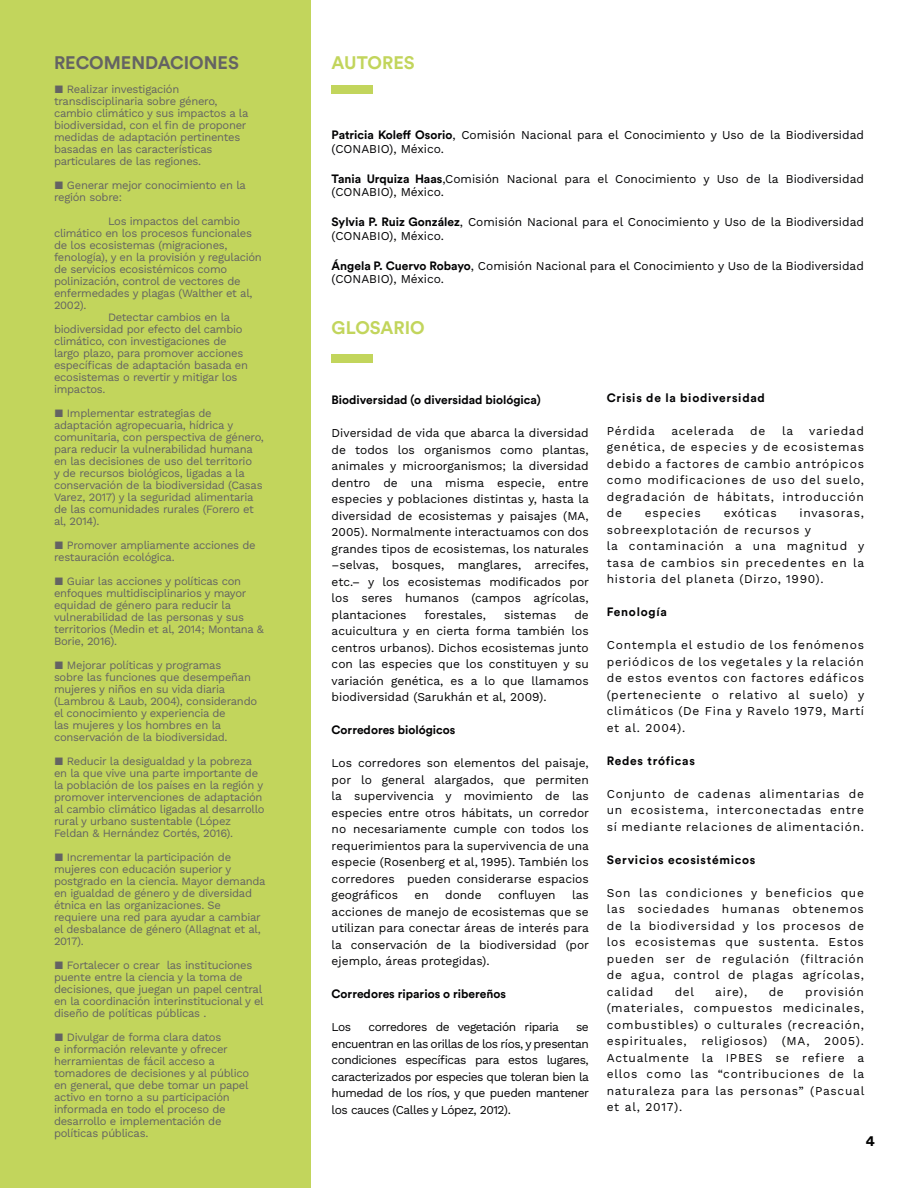
<style>
.page{position:relative;width:918px;height:1188px;background:#fff}
.page>*{position:absolute;margin:0;border:0;box-sizing:border-box;transform-origin:0 0}
.t1{font:700 18px "Circular Std";color:#646363}
.t2{font:700 18px "Circular Std";color:#c2d55c}
.t3{font:700 15px "Circular Std";color:#000}
.t4{font:12px/16.5px "Work Sans";color:#020203;text-align:justify}
.t5{font:12px/16.5px "Work Sans";letter-spacing:.06em;color:#020203}
.t6{font:700 12px "Circular Std";letter-spacing:.005em;color:#020203}
.t7{font:700 12px "Circular Std";letter-spacing:.06em;color:#020203}
.t8{font:12px "Work Sans";letter-spacing:-.04em;color:#020203}
.t9{font:11.25px/12px "Work Sans";letter-spacing:-.025em;color:#646363}
.s1{font-family:"Circular Std";font-weight:700}
</style>
<div class="page">
<div style="left:0;top:0;width:310px;height:1188px;background:#c2d55c"></div>
<div style="left:332px;top:85px;width:41px;height:9px;background:#c2d55c"></div>
<div style="left:332px;top:354px;width:41px;height:9px;background:#c2d55c"></div>
<h1 class="t1" style="left:54px;top:51px;width:186px">RECOMENDACIONES</h1>
<p class="t9" style="left:54px;top:82px;width:196px">■ Realizar investigación transdisciplinaria sobre género, cambio climático y sus impactos a la biodiversidad, con el fin de proponer medidas de adaptación pertinentes basadas en las características particulares de las regiones.</p>
<p class="t9" style="left:54px;top:178px;width:193px">■ Generar mejor conocimiento en la región sobre:</p>
<p class="t9" style="left:108px;top:214px;width:134px">Los impactos del cambio</p>
<p class="t9" style="left:54px;top:226px;width:200px">climático en los procesos funcionales</p>
<p class="t9" style="left:54px;top:238px;width:175px">de los ecosistemas (migraciones,</p>
<p class="t9" style="left:54px;top:250px;width:209px">fenología), y en la provisión y regulación</p>
<p class="t9" style="left:54px;top:262px;width:175px">de servicios ecosistémicos como</p>
<p class="t9" style="left:54px;top:274px;width:188px">polinización, control de vectores de</p>
<p class="t9" style="left:54px;top:286px;width:200px">enfermedades y plagas (Walther et al,</p>
<p class="t9" style="left:54px;top:298px;width:34px">2002).</p>
<p class="t9" style="left:108px;top:310px;width:124px">Detectar cambios en la</p>
<p class="t9" style="left:54px;top:322px;width:190px">biodiversidad por efecto del cambio</p>
<p class="t9" style="left:54px;top:334px;width:174px">climático, con investigaciones de</p>
<p class="t9" style="left:54px;top:346px;width:191px">largo plazo, para promover acciones</p>
<p class="t9" style="left:54px;top:358px;width:196px">específicas de adaptación basada en</p>
<p class="t9" style="left:54px;top:370px;width:185px">ecosistemas o revertir y mitigar los</p>
<p class="t9" style="left:54px;top:382px;width:53px">impactos.</p>
<p class="t9" style="left:54px;top:406px;width:211px">■ Implementar estrategias de adaptación agropecuaria, hídrica y comunitaria, con perspectiva de género, para reducir la vulnerabilidad humana en las decisiones de uso del territorio<br>y de recursos biológicos, ligadas a la conservación de la biodiversidad (Casas Varez, 2017) y la seguridad alimentaria de las comunidades rurales (Forero et al, 2014).</p>
<p class="t9" style="left:54px;top:538px;width:203px">■ Promover ampliamente acciones de restauración ecológica.</p>
<p class="t9" style="left:54px;top:574px;width:211px">■ Guiar las acciones y políticas con enfoques multidisciplinarios y mayor equidad de género para reducir la vulnerabilidad de las personas y sus territorios (Medin et al, 2014; Montana &amp; Borie, 2016).</p>
<p class="t9" style="left:54px;top:658px;width:205px">■ Mejorar políticas y programas<br>sobre las funciones que desempeñan mujeres y niños en su vida diaria (Lambrou &amp; Laub, 2004), considerando el conocimiento y experiencia de<br>las mujeres y los hombres en la conservación de la biodiversidad.</p>
<p class="t9" style="left:54px;top:754px;width:212px">■ Reducir la desigualdad y la pobreza en la que vive una parte importante de la población de los países en la región y promover intervenciones de adaptación al cambio climático ligadas al desarrollo rural y urbano sustentable (López Feldan &amp; Hernández Cortés, 2016).</p>
<p class="t9" style="left:54px;top:850px;width:213px">■ Incrementar la participación de mujeres con educación superior y postgrado en la ciencia. Mayor demanda en igualdad de género y de diversidad étnica en las organizaciones. Se requiere una red para ayudar a cambiar el desbalance de género (Allagnat et al,<br>2017).</p>
<p class="t9" style="left:54px;top:958px;width:211px">■ Fortalecer o crear las instituciones puente entre la ciencia y la toma de decisiones, que juegan un papel central en la coordinación interinstitucional y el diseño de políticas públicas .</p>
<p class="t9" style="left:54px;top:1030px;width:197px">■ Divulgar de forma clara datos<br>e información relevante y ofrecer herramientas de fácil acceso a tomadores de decisiones y al público en general, que debe tomar un papel activo en torno a su participación informada en todo el proceso de desarrollo e implementación de políticas públicas.</p>
<h1 class="t2" style="left:332px;top:51px;width:85px">AUTORES</h1>
<p class="t4" style="left:332px;top:128px;width:534px;line-height:13.5px"><span class="s1">Patricia Koleff Osorio</span>, Comisión Nacional para el Conocimiento y Uso de la Biodiversidad (CONABIO), México.</p>
<p class="t4" style="left:332px;top:171px;width:534px;line-height:13.5px"><span class="s1">Tania Urquiza Haas</span>,Comisión Nacional para el Conocimiento y Uso de la Biodiversidad (CONABIO), México.</p>
<p class="t4" style="left:332px;top:215px;width:534px;line-height:13.5px"><span class="s1">Sylvia P. Ruiz González</span>, Comisión Nacional para el Conocimiento y Uso de la Biodiversidad (CONABIO), México.</p>
<p class="t4" style="left:332px;top:258px;width:534px;line-height:13.5px"><span class="s1">Ángela P. Cuervo Robayo</span>, Comisión Nacional para el Conocimiento y Uso de la Biodiversidad (CONABIO), México.</p>
<h1 class="t2" style="left:332px;top:316px;width:95px">GLOSARIO</h1>
<p class="t6" style="left:332px;top:392px;width:211px">Biodiversidad (o diversidad biológica)</p>
<p class="t4" style="left:332px;top:425px;width:259px">Diversidad de vida que abarca la diversidad de todos los organismos como plantas, animales y microorganismos; la diversidad dentro de una misma especie, entre especies y poblaciones distintas y, hasta la diversidad de ecosistemas y paisajes (MA, 2005). Normalmente interactuamos con dos grandes tipos de ecosistemas, los naturales –selvas, bosques, manglares, arrecifes, etc.– y los ecosistemas modificados por los seres humanos (campos agrícolas, plantaciones</p>
<p class="t4" style="left:424px;top:606px;width:63px">forestales,</p>
<p class="t4" style="left:504px;top:606px;width:54px">sistemas</p>
<p class="t4" style="left:332px;top:606px;width:259px;text-indent:243px">de acuicultura y en cierta forma también los centros urbanos). Dichos ecosistemas junto con las especies que los constituyen y su variación genética, es a lo que llamamos biodiversidad (Sarukhán et al, 2009).</p>
<p class="t6" style="left:332px;top:722px;width:125px">Corredores biológicos</p>
<p class="t4" style="left:332px;top:755px;width:259px">Los corredores son elementos del paisaje, por lo general alargados, que permiten la supervivencia y movimiento de las especies entre otros hábitats, un corredor no necesariamente cumple con todos los requerimientos para la supervivencia de una especie (Rosenberg et al, 1995). También los corredores pueden considerarse espacios geográficos</p>
<p class="t4" style="left:414px;top:887px;width:16px">en</p>
<p class="t4" style="left:445px;top:887px;width:38px">donde</p>
<p class="t4" style="left:498px;top:887px;width:59px">confluyen</p>
<p class="t4" style="left:332px;top:887px;width:259px;text-indent:240px">las acciones de manejo de ecosistemas que se utilizan para conectar áreas de interés para la conservación de la biodiversidad (por ejemplo, áreas protegidas).</p>
<p class="t6" style="left:332px;top:986px;width:176px">Corredores riparios o ribereños</p>
<p class="t4" style="left:332px;top:1019px;width:21px">Los</p>
<p class="t8" style="left:369px;top:1018px;width:192px">corredores de vegetación riparia</p>
<p class="t4" style="left:332px;top:1019px;width:259px;text-indent:244px">se encuentran en las orillas de los ríos, y presentan condiciones específicas para estos lugares, caracterizados por especies que toleran bien la humedad de los ríos, y que pueden mantener los cauces (Calles y López, 2012).</p>
<p class="t7" style="left:607px;top:390px;width:160px">Crisis de la biodiversidad</p>
<p class="t5" style="left:607px;top:422px;width:50px">Pérdida</p>
<p class="t5" style="left:671px;top:422px;width:64px">acelerada</p>
<p class="t4" style="left:750px;top:422px;width:17px">de</p>
<p class="t4" style="left:782px;top:422px;width:13px">la</p>
<p class="t4" style="left:607px;top:422px;width:259px;text-indent:202px">variedad genética, de especies y de ecosistemas debido a factores de cambio antrópicos como modificaciones de uso del suelo, degradación de hábitats, introducción de</p>
<p class="t5" style="left:645px;top:504px;width:57px">especies</p>
<p class="t5" style="left:724px;top:504px;width:55px">exóticas</p>
<p class="t5" style="left:607px;top:504px;width:259px;text-indent:193px">invasoras, sobreexplotación de recursos y<br>la contaminación a una magnitud y tasa de cambios sin precedentes en la historia del planeta (Dirzo, 1990).</p>
<p class="t7" style="left:607px;top:604px;width:62px">Fenología</p>
<p class="t4" style="left:607px;top:636px;width:259px">Contempla el estudio de los fenómenos periódicos de los vegetales y la relación de estos eventos con factores edáficos (perteneciente o relativo al suelo) y climáticos (De Fina y Ravelo 1979, Martí et al. 2004).</p>
<p class="t7" style="left:607px;top:753px;width:90px">Redes tróficas</p>
<p class="t4" style="left:607px;top:785px;width:259px">Conjunto de cadenas alimentarias de un ecosistema, interconectadas entre sí mediante relaciones de alimentación.</p>
<p class="t7" style="left:607px;top:852px;width:150px">Servicios ecosistémicos</p>
<p class="t4" style="left:607px;top:884px;width:259px">Son las condiciones y beneficios que las sociedades humanas obtenemos de la biodiversidad y los procesos de los ecosistemas que sustenta. Estos pueden ser de regulación (filtración de agua, control de plagas agrícolas, calidad</p>
<p class="t4" style="left:675px;top:983px;width:21px">del</p>
<p class="t4" style="left:715px;top:983px;width:34px">aire),</p>
<p class="t4" style="left:769px;top:983px;width:17px">de</p>
<p class="t4" style="left:607px;top:983px;width:259px;text-indent:198px">provisión (materiales, compuestos medicinales, combustibles) o culturales (recreación, espirituales, religiosos) (MA, 2005).<br>Actualmente la IPBES se refiere a ellos como las “contribuciones de la naturaleza para las personas” (Pascual et al, 2017).</p>
<p class="t3" style="left:866px;top:1131px;width:10px">4</p>
</div>
